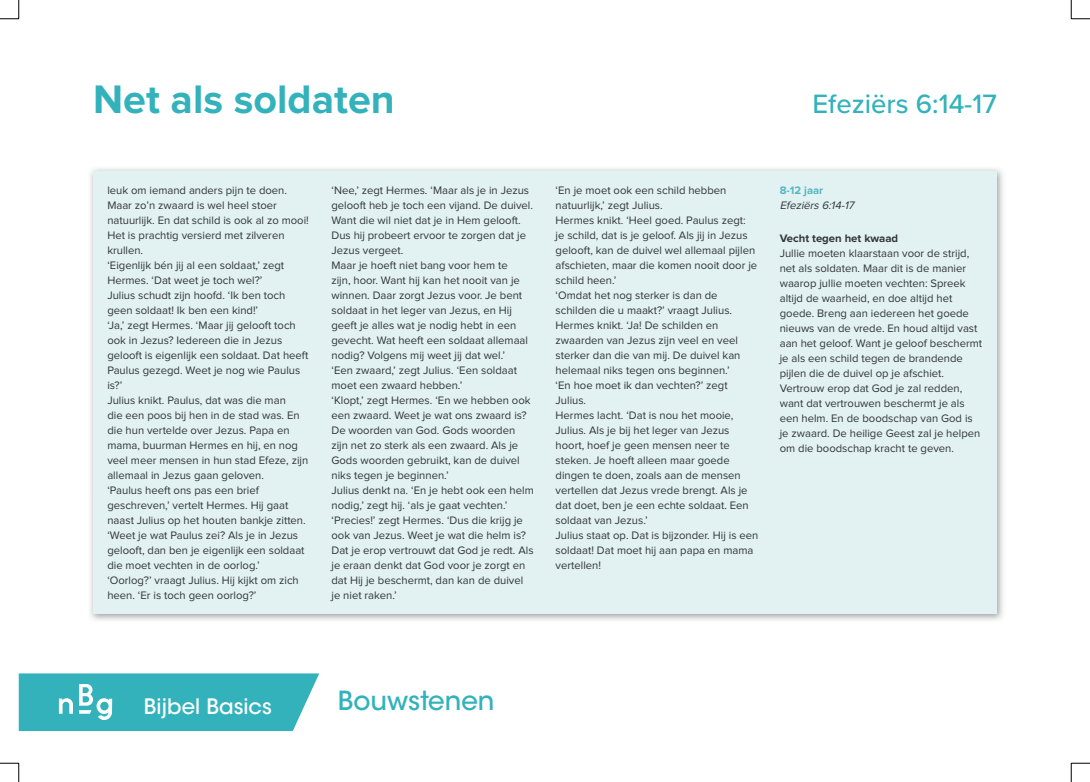
<style>
.page{position:relative;width:1090px;height:782px;background:#fff}
.page>*{position:absolute;margin:0;border:0;box-sizing:border-box;transform-origin:0 0}
.t1{font:700 41.25px "Proxima Nova";color:#33b2bb}
.t2{font:500 27.5px "Proxima Nova";color:#33b2bb}
.t3{font:500 26.12px "ITC Avant Garde Std";color:#33b2bb}
.t4{font:500 21.12px "ITC Avant Garde Std";color:#fff}
.t5{font:11.25px/15px "Proxima Nova";color:#323637}
.t6{font:700 11.25px "Proxima Nova";color:#323637}
.t7{font:italic 11.25px "Proxima Nova";color:#323637}
.t8{font:700 11.25px "Proxima Nova";color:#54b8c1}
</style>
<div class="page">
<svg style="left:19px;top:673px;width:300px;height:58px"></svg>
<img style="left:90px;top:168px;width:913px;height:453px">
<div style="left:93px;top:171px;width:904px;height:442px;background:#e2f1f2"></div>
<svg style="left:0;top:0;width:20px;height:20px"></svg>
<svg style="left:0;top:762px;width:20px;height:20px"></svg>
<svg style="left:1070px;top:0;width:20px;height:20px"></svg>
<svg style="left:1070px;top:762px;width:20px;height:20px"></svg>
<h1 class="t1" style="left:93px;top:80px;width:303px">Net als soldaten</h1>
<h2 class="t2" style="left:812px;top:83px;width:186px">Efeziërs 6:14-17</h2>
<p class="t5" style="left:107px;top:183px;width:203px">leuk om iemand anders pijn te doen.<br>Maar zo’n zwaard is wel heel stoer natuurlijk. En dat schild is ook al zo mooi!<br>Het is prachtig versierd met zilveren krullen.<br>‘Eigenlijk bén jij al een soldaat,’ zegt Hermes. ‘Dat weet je toch wel?’<br>Julius schudt zijn hoofd. ‘Ik ben toch geen soldaat! Ik ben een kind!’<br>‘Ja,’ zegt Hermes. ‘Maar jij gelooft toch ook in Jezus? Iedereen die in Jezus gelooft is eigenlijk een soldaat. Dat heeft Paulus gezegd. Weet je nog wie Paulus is?’<br>Julius knikt. Paulus, dat was die man<br>die een poos bij hen in de stad was. En die hun vertelde over Jezus. Papa en mama, buurman Hermes en hij, en nog veel meer mensen in hun stad Efeze, zijn allemaal in Jezus gaan geloven.<br>‘Paulus heeft ons pas een brief geschreven,’ vertelt Hermes. Hij gaat naast Julius op het houten bankje zitten. ‘Weet je wat Paulus zei? Als je in Jezus gelooft, dan ben je eigenlijk een soldaat die moet vechten in de oorlog.’<br>‘Oorlog?’ vraagt Julius. Hij kijkt om zich heen. ‘Er is toch geen oorlog?’</p>
<p class="t5" style="left:331px;top:183px;width:204px">‘Nee,’ zegt Hermes. ‘Maar als je in Jezus gelooft heb je toch een vijand. De duivel.<br>Want die wil niet dat je in Hem gelooft.<br>Dus hij probeert ervoor te zorgen dat je Jezus vergeet.<br>Maar je hoeft niet bang voor hem te<br>zijn, hoor. Want hij kan het nooit van je winnen. Daar zorgt Jezus voor. Je bent soldaat in het leger van Jezus, en Hij geeft je alles wat je nodig hebt in een gevecht. Wat heeft een soldaat allemaal nodig? Volgens mij weet jij dat wel.’<br>‘Een zwaard,’ zegt Julius. ‘Een soldaat moet een zwaard hebben.’<br>‘Klopt,’ zegt Hermes. ‘En we hebben ook een zwaard. Weet je wat ons zwaard is?<br>De woorden van God. Gods woorden zijn net zo sterk als een zwaard. Als je Gods woorden gebruikt, kan de duivel niks tegen je beginnen.’<br>Julius denkt na. ‘En je hebt ook een helm nodig,’ zegt hij. ‘als je gaat vechten.’ ‘Precies!’ zegt Hermes. ‘Dus die krijg je ook van Jezus. Weet je wat die helm is?<br>Dat je erop vertrouwt dat God je redt. Als je eraan denkt dat God voor je zorgt en dat Hij je beschermt, dan kan de duivel je niet raken.’</p>
<p class="t5" style="left:556px;top:183px;width:204px">‘En je moet ook een schild hebben natuurlijk,’ zegt Julius.<br>Hermes knikt. ‘Heel goed. Paulus zegt:<br>je schild, dat is je geloof. Als jij in Jezus gelooft, kan de duivel wel allemaal pijlen afschieten, maar die komen nooit door je schild heen.’<br>‘Omdat het nog sterker is dan de schilden die u maakt?’ vraagt Julius.<br>Hermes knikt. ‘Ja! De schilden en zwaarden van Jezus zijn veel en veel sterker dan die van mij. De duivel kan helemaal niks tegen ons beginnen.’<br>‘En hoe moet ik dan vechten?’ zegt<br>Julius.<br>Hermes lacht. ‘Dat is nou het mooie,<br>Julius. Als je bij het leger van Jezus hoort, hoef je geen mensen neer te steken. Je hoeft alleen maar goede dingen te doen, zoals aan de mensen vertellen dat Jezus vrede brengt. Als je dat doet, ben je een echte soldaat. Een soldaat van Jezus.’<br>Julius staat op. Dat is bijzonder. Hij is een soldaat! Dat moet hij aan papa en mama vertellen!</p>
<p class="t8" style="left:780px;top:185px;width:45px">8-12 jaar</p>
<p class="t7" style="left:780px;top:200px;width:78px">Efeziërs 6:14-17</p>
<p class="t6" style="left:780px;top:233px;width:120px">Vecht tegen het kwaad</p>
<p class="t5" style="left:780px;top:246px;width:204px">Jullie moeten klaarstaan voor de strijd, net als soldaten. Maar dit is de manier waarop jullie moeten vechten: Spreek altijd de waarheid, en doe altijd het goede. Breng aan iedereen het goede nieuws van de vrede. En houd altijd vast aan het geloof. Want je geloof beschermt je als een schild tegen de brandende pijlen die de duivel op je afschiet.<br>Vertrouw erop dat God je zal redden, want dat vertrouwen beschermt je als een helm. En de boodschap van God is je zwaard. De heilige Geest zal je helpen om die boodschap kracht te geven.</p>
<h3 class="t4" style="left:144px;top:692px;width:130px">Bijbel Basics</h3>
<h3 class="t3" style="left:338px;top:684px;width:158px">Bouwstenen</h3>
</div>
